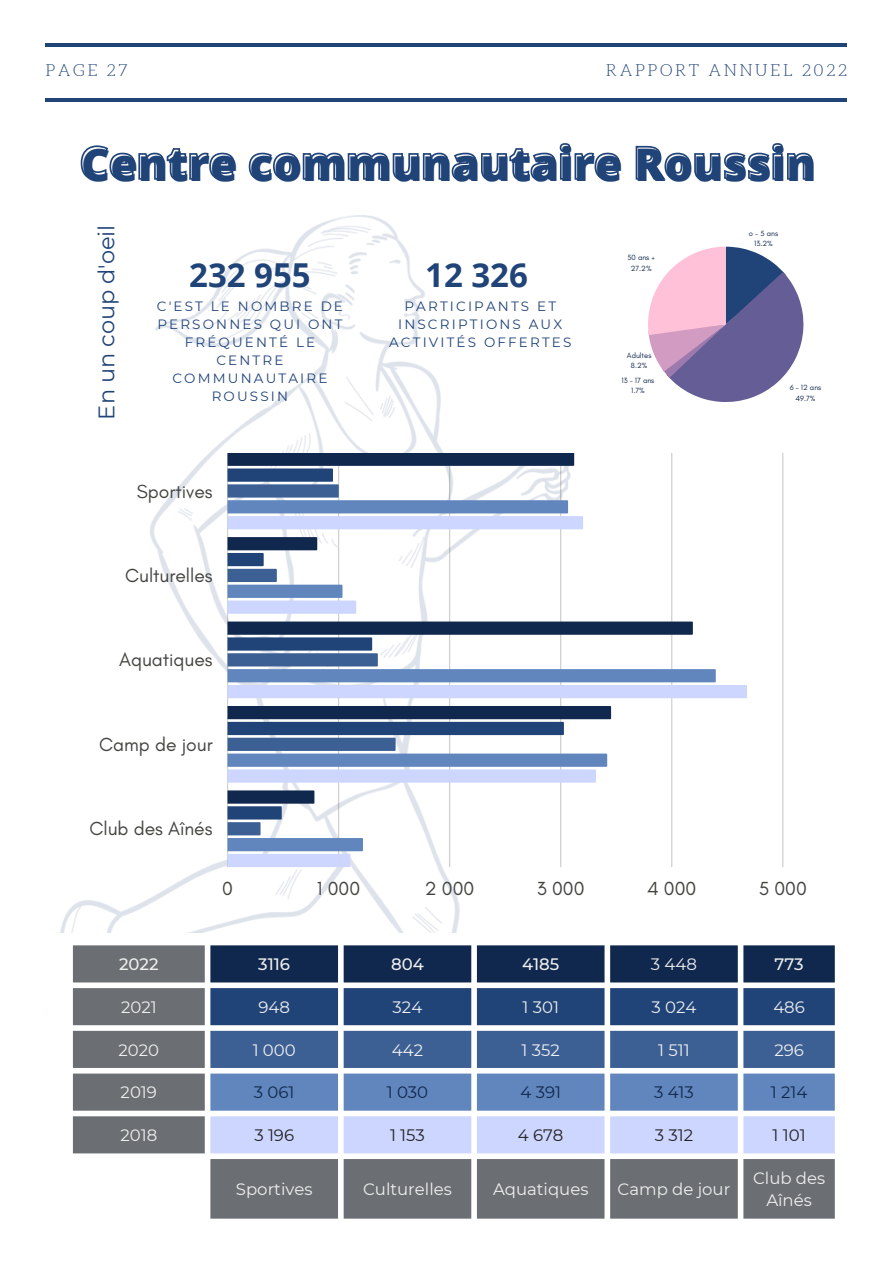
<style>
.page{position:relative;width:893px;height:1264px;background:#fff}
.page>*{position:absolute;margin:0;border:0;box-sizing:border-box;transform-origin:0 0}
.t1{font:800 45px "Open Sans";color:#204378}
.t2{font:700 33px "Open Sans";color:#204378}
.t3{font:22.5px "Montserrat";color:#204378}
.t4{font:19.35px "Glacial Indifference";color:#444440}
.t5{font:16.5px/22.5px "Montserrat";color:#efefef;text-align:center}
.t6{font:300 16.5px "Aleo";letter-spacing:.16em;color:#204378}
.t7{font:16.5px "Montserrat";color:#10284d}
.t8{font:16.5px "Montserrat";color:#222}
.t9{font:500 16.5px "Montserrat";color:#efefef}
.t10{font:13.5px/18px "Montserrat";letter-spacing:.16em;color:#204378;text-align:center}
.t11{font:7.65px/10.5px "Glacial Indifference";color:#10284d;text-align:center}
</style>
<div class="page">
<img style="left:60px;top:215px;width:400px;height:718px">
<svg style="left:227px;top:453px;width:556px;height:414px"></svg>
<svg style="left:227px;top:452px;width:356px;height:77px"></svg>
<svg style="left:227px;top:537px;width:129px;height:76px"></svg>
<svg style="left:227px;top:621px;width:520px;height:77px"></svg>
<svg style="left:227px;top:706px;width:384px;height:76px"></svg>
<svg style="left:227px;top:790px;width:136px;height:77px"></svg>
<hr style="left:45px;top:43px;width:802px;height:4px;background:#204378">
<hr style="left:45px;top:98px;width:802px;height:4px;background:#204378">
<svg style="left:648px;top:247px;width:155px;height:155px"></svg>
<svg style="left:73px;top:945px;width:761px;height:273px;fill:#6b6e72"></svg>
<div style="left:210px;top:945px;width:624px;height:37px;background:#10284d"></div>
<svg style="left:210px;top:988px;width:624px;height:79px;background:#4d6b98"></svg>
<div style="left:210px;top:1073px;width:624px;height:37px;background:#6086bd"></div>
<div style="left:210px;top:1116px;width:624px;height:37px;background:#cdd6ff"></div>
<svg style="left:80px;top:143px;width:733px;height:38px"></svg>
<p class="t6" style="left:45px;top:61px;width:84px">PAGE 27</p>
<p class="t6" style="left:606px;top:61px;width:242px">RAPPORT ANNUEL 2022</p>
<h1 class="t1" style="left:81px;top:133px;width:736px">Centre communautaire Roussin</h1>
<h3 class="t3" style="left:93px;top:419px;width:196px;rotate:-90deg">En un coup d'oeil</h3>
<h2 class="t2" style="left:189px;top:251px;width:123px">232 955</h2>
<p class="t10" style="left:157px;top:297px;width:188px">C'EST LE NOMBRE DE<br>PERSONNES QUI ONT<br>FRÉQUENTÉ LE<br>CENTRE<br>COMMUNAUTAIRE<br>ROUSSIN</p>
<h3 class="t4" style="left:137px;top:479px;width:77px">Sportives</h3>
<h3 class="t4" style="left:125px;top:563px;width:89px">Culturelles</h3>
<h3 class="t4" style="left:119px;top:648px;width:95px">Aquatiques</h3>
<h3 class="t4" style="left:99px;top:732px;width:115px">Camp de jour</h3>
<h3 class="t4" style="left:89px;top:817px;width:125px">Club des Aînés</h3>
<h2 class="t2" style="left:425px;top:251px;width:104px">12 326</h2>
<p class="t10" style="left:389px;top:297px;width:184px">PARTICIPANTS ET<br>INSCRIPTIONS AUX<br>ACTIVITÉS OFFERTES</p>
<p class="t11" style="left:627px;top:252px;width:29px">50 ans +<br>27.2%</p>
<p class="t11" style="left:627px;top:350px;width:26px">Adultes<br>8.2%</p>
<p class="t11" style="left:621px;top:375px;width:34px">13 - 17 ans<br>1.7%</p>
<p class="t11" style="left:749px;top:228px;width:31px">o-5ans<br>13.2%</p>
<p class="t11" style="left:789px;top:382px;width:33px">6 - 12 ans<br>49.7%</p>
<h3 class="t4" style="left:222px;top:876px;width:12px">0</h3>
<h3 class="t4" style="left:317px;top:876px;width:45px">1 000</h3>
<h3 class="t4" style="left:425px;top:876px;width:51px">2 000</h3>
<h3 class="t4" style="left:537px;top:876px;width:49px">3 000</h3>
<h3 class="t4" style="left:647px;top:876px;width:51px">4 000</h3>
<h3 class="t4" style="left:758px;top:876px;width:50px">5 000</h3>
<p class="t9" style="left:119px;top:954px;width:41px">2022</p>
<p class="t9" style="left:258px;top:954px;width:33px">3116</p>
<p class="t9" style="left:391px;top:954px;width:34px">804</p>
<p class="t9" style="left:522px;top:954px;width:39px">4185</p>
<p class="t5" style="left:651px;top:952px;width:48px">3 448</p>
<p class="t9" style="left:774px;top:954px;width:31px">773</p>
<p class="t5" style="left:121px;top:995px;width:37px">2021</p>
<p class="t5" style="left:258px;top:995px;width:33px">948</p>
<p class="t5" style="left:392px;top:995px;width:31px">324</p>
<p class="t5" style="left:522px;top:995px;width:38px">1 301</p>
<p class="t5" style="left:651px;top:995px;width:46px">3 024</p>
<p class="t5" style="left:773px;top:995px;width:33px">486</p>
<p class="t5" style="left:118px;top:1038px;width:42px">2020</p>
<p class="t5" style="left:253px;top:1038px;width:45px">1 000</p>
<p class="t5" style="left:392px;top:1038px;width:33px">442</p>
<p class="t5" style="left:521px;top:1038px;width:40px">1 352</p>
<p class="t5" style="left:658px;top:1038px;width:33px">1 511</p>
<p class="t5" style="left:774px;top:1038px;width:31px">296</p>
<p class="t5" style="left:121px;top:1081px;width:38px">2019</p>
<p class="t7" style="left:254px;top:1082px;width:42px">3 061</p>
<p class="t7" style="left:386px;top:1082px;width:43px">1 030</p>
<p class="t7" style="left:520px;top:1082px;width:42px">4 391</p>
<p class="t7" style="left:654px;top:1082px;width:41px">3 413</p>
<p class="t7" style="left:770px;top:1082px;width:38px">1 214</p>
<p class="t5" style="left:120px;top:1123px;width:38px">2018</p>
<p class="t8" style="left:254px;top:1125px;width:41px">3 196</p>
<p class="t8" style="left:390px;top:1125px;width:36px">1 153</p>
<p class="t8" style="left:518px;top:1125px;width:47px">4 678</p>
<p class="t8" style="left:654px;top:1125px;width:40px">3 312</p>
<p class="t8" style="left:772px;top:1125px;width:35px">1 101</p>
<p class="t5" style="left:236px;top:1177px;width:78px">Sportives</p>
<p class="t5" style="left:363px;top:1177px;width:90px">Culturelles</p>
<p class="t5" style="left:493px;top:1177px;width:97px">Aquatiques</p>
<p class="t5" style="left:617px;top:1177px;width:114px">Camp de jour</p>
<p class="t5" style="left:753px;top:1166px;width:74px">Club des<br>Aînés</p>
</div>
